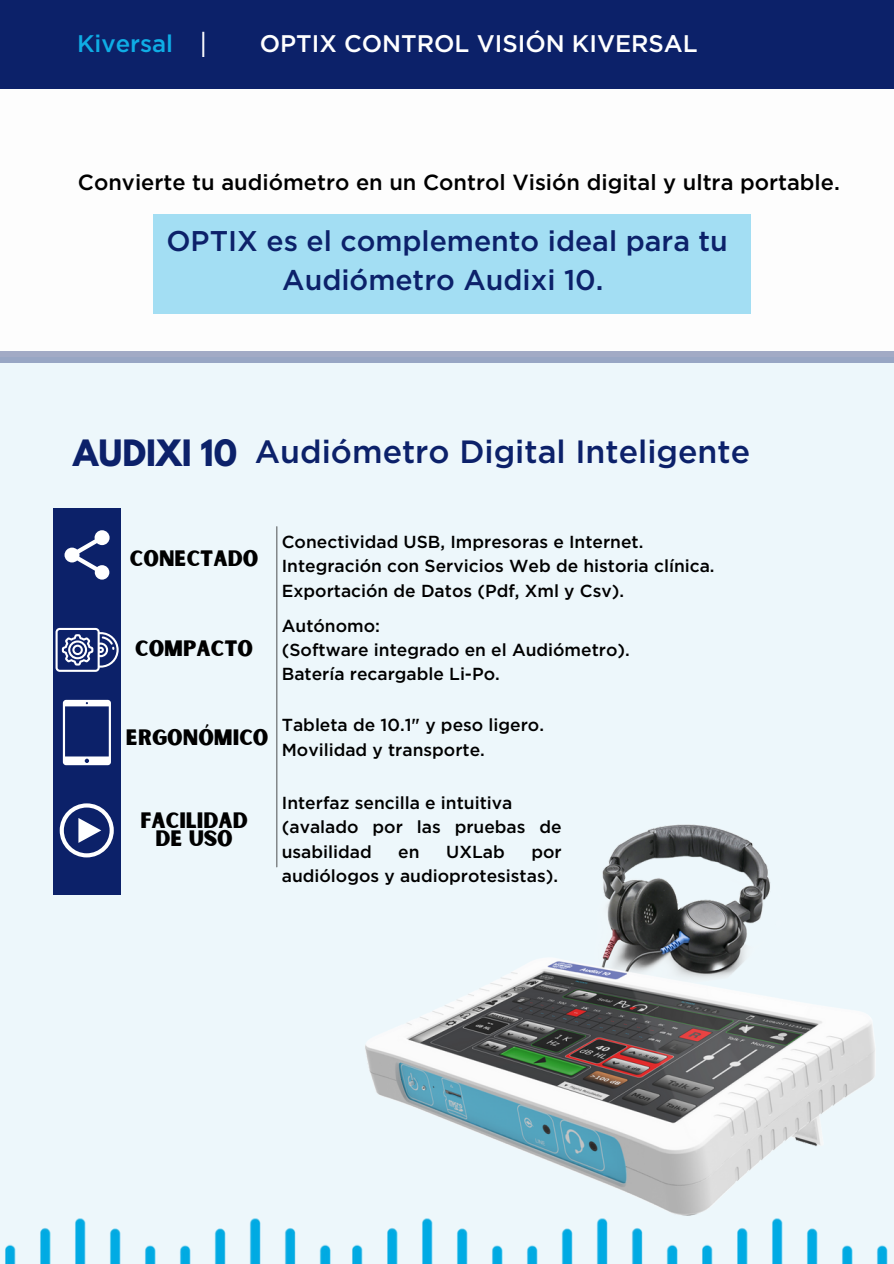
<style>
.page{position:relative;width:894px;height:1264px;background:#fff}
.page>*{position:absolute;margin:0;border:0;box-sizing:border-box;transform-origin:0 0}
.t1{font:300 36px "Gotham";color:#fff}
.t2{font:500 32.1px "Gotham";color:#0c216a}
.t3{font:700 32.1px "League Spartan";color:#0c216a}
.t4{font:500 28.5px/39.2px "Gotham";color:#0c216a;text-align:center}
.t5{font:500 24px "Gotham";color:#fff}
.t6{font:500 24px "Gotham";color:#0fade5}
.t7{font:500 21.9px "Gotham";color:#000}
.t8{font:21.3px "Sunborn Sans One";color:#000}
.t9{font:500 17.4px/24.2px "Gotham";color:#000}
</style>
<div class="page">
<div style="left:0;top:0;width:893px;height:89px;background:#0c2169"></div>
<div style="left:0;top:357px;width:893px;height:906px;background:#edf7fb"></div>
<img style="left:365px;top:824px;width:510px;height:368px">
<div style="left:53px;top:597px;width:68px;height:297px;background:#0c2169"></div>
<svg style="left:60px;top:803px;width:54px;height:54px"></svg>
<svg style="left:63px;top:700px;width:48px;height:65px"></svg>
<svg style="left:55px;top:628px;width:64px;height:44px"></svg>
<hr style="left:276px;top:526px;width:1px;height:340px;background:#000">
<div style="left:53px;top:508px;width:68px;height:90px;background:#0c2169"></div>
<svg style="left:64px;top:530px;width:46px;height:49px"></svg>
<div style="left:0;top:351px;width:893px;height:11px;background:#a2aac5"></div>
<div style="left:154px;top:214px;width:596px;height:99px;background:#a3def3"></div>
<img style="left:5px;top:1218px;width:291px;height:45px">
<img style="left:319px;top:1192px;width:347px;height:71px">
<img style="left:666px;top:1192px;width:222px;height:71px">
<p class="t6" style="left:77px;top:32px;width:97px">Kiversal</p>
<p class="t1" style="left:198px;top:28px;width:11px">I</p>
<p class="t5" style="left:259px;top:32px;width:439px">OPTIX CONTROL VISIÓN KIVERSAL</p>
<p class="t7" style="left:78px;top:172px;width:763px">Convierte tu audiómetro en un Control Visión digital y ultra portable.</p>
<p class="t4" style="left:166px;top:223px;width:563px">OPTIX es el complemento ideal para tu<br>Audiómetro Audixi 10.</p>
<p class="t3" style="left:73px;top:437px;width:165px">AUDIXI 10</p>
<p class="t2" style="left:255px;top:437px;width:496px">Audiómetro Digital Inteligente</p>
<p class="t8" style="left:130px;top:545px;width:130px">CONECTADO</p>
<p class="t8" style="left:135px;top:634px;width:119px">COMPACTO</p>
<p class="t8" style="left:126px;top:723px;width:144px">ERGONÓMICO</p>
<p class="t9" style="left:282px;top:530px;width:363px">Conectividad USB, Impresoras e Internet.</p>
<p class="t9" style="left:282px;top:555px;width:434px">Integración con Servicios Web de historia clínica.<br>Exportación de Datos (Pdf, Xml y Csv).</p>
<p class="t9" style="left:282px;top:614px;width:100px">Autónomo:</p>
<p class="t9" style="left:282px;top:638px;width:349px">(Software integrado en el Audiómetro).</p>
<p class="t9" style="left:282px;top:663px;width:219px">Batería recargable Li-Po.</p>
<p class="t9" style="left:282px;top:714px;width:264px">Tableta de 10.1" y peso ligero.</p>
<p class="t9" style="left:282px;top:738px;width:204px">Movilidad y transporte.</p>
<p class="t8" style="left:140px;top:806px;width:109px">FACILIDAD</p>
<p class="t8" style="left:155px;top:824px;width:79px">DE USO</p>
<p class="t9" style="left:282px;top:792px;width:232px">Interfaz sencilla e intuitiva</p>
<p class="t9" style="left:282px;top:816px;width:281px">(avalado por las pruebas de usabilidad</p>
<p class="t9" style="left:398px;top:840px;width:23px">en</p>
<p class="t9" style="left:446px;top:840px;width:60px">UXLab</p>
<p class="t9" style="left:282px;top:840px;width:281px;text-align:right">por<br>audiólogos y audioprotesistas).</p>
</div>
